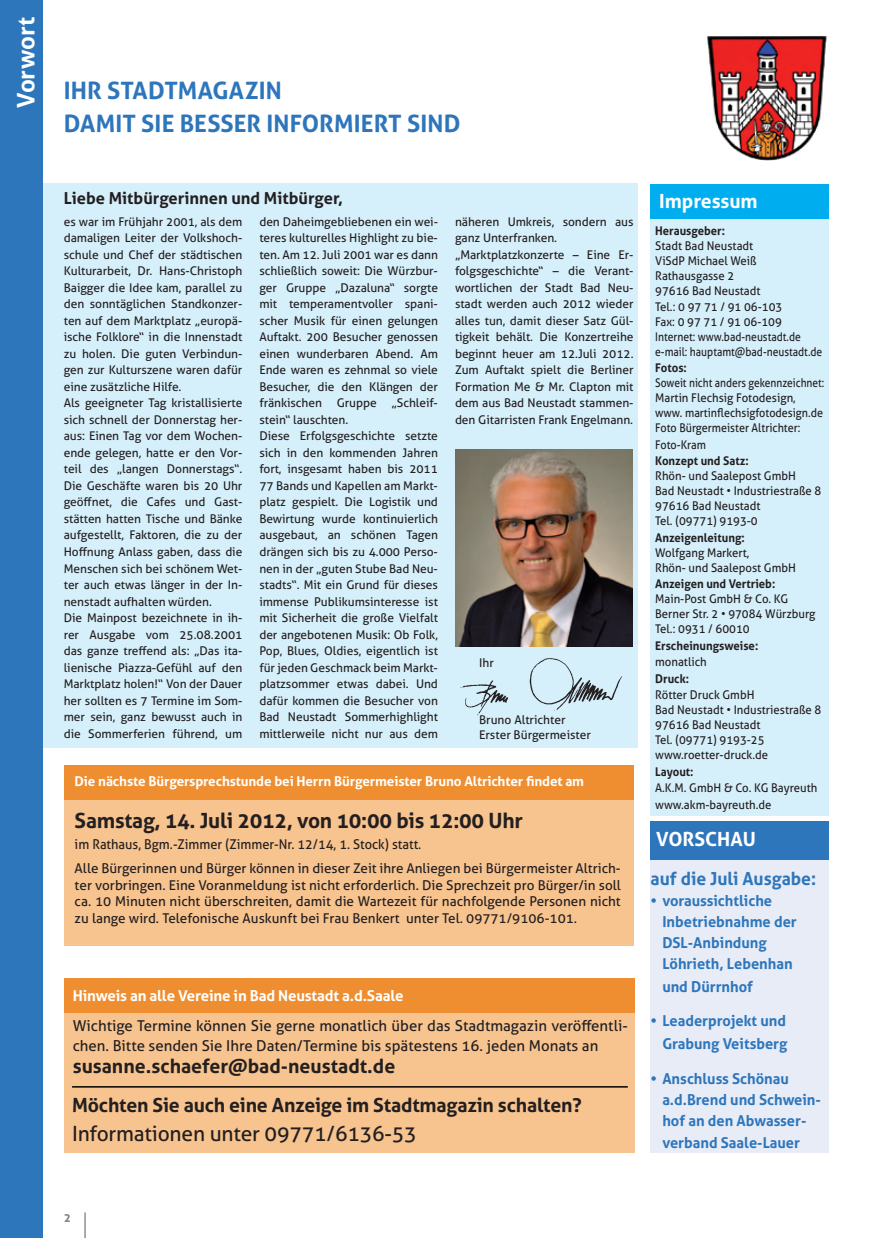
<style>
.page{position:relative;width:893px;height:1238px;background:#fff}
.page>*{position:absolute;margin:0;border:0;box-sizing:border-box;transform-origin:0 0}
.t1{font:700 24px/33px "Aller";letter-spacing:.005em;color:#2e76bc}
.t2{font:700 24px "Aller";color:#fff}
.t3{font:700 21px "Aller";letter-spacing:-.01em;color:#231f20}
.t4{font:21px "Aller";letter-spacing:-.01em;color:#231f20}
.t5{font:700 19.5px "Aller";letter-spacing:-.01em;color:#231f20}
.t6{font:700 19.5px "Aller";color:#fff}
.t7{font:700 18px "Aller";color:#2e76bc}
.t8{font:700 16.5px "Aller";color:#231f20}
.t9{font:700 15px/21px "Aller";color:#2e76bc}
.t10{font:15px/19.5px "Aller";color:#231f20}
.t11{font:700 15px "Aller";letter-spacing:-.01em;color:#fff}
.t12{font:13.5px/16.5px "Aller";color:#231f20;text-align:justify}
.t13{font:13.5px/24px "Aller";color:#231f20;scale:.95 1}
.t14{font:700 13.5px "Aller";letter-spacing:-.01em;color:#fff}
.t15{font:12px/16.5px "Aller";letter-spacing:-.005em;color:#231f20}
.t16{font:12px/15px "Aller";letter-spacing:-.005em;color:#231f20;scale:.95 1}
.t17{font:12px/15px "Aller";letter-spacing:-.005em;color:#231f20;scale:.85 1}
.t18{font:700 12px "Aller";color:#231f20;scale:.95 1}
.t19{font:12px "Aller";letter-spacing:-.005em;color:#231f20;scale:.9 1}
.t20{font:700 12px "Aller";color:#808285}
</style>
<div class="page">
<div style="left:0;top:183px;width:638px;height:564px;background:#d6f0fb"></div>
<img style="left:707px;top:36px;width:120px;height:125px">
<svg style="left:85px;top:1212px;width:1px;height:25px"></svg>
<div style="left:0;top:0;width:43px;height:1237px;background:#2e76bc"></div>
<img style="left:455px;top:449px;width:177px;height:197px">
<img style="left:460px;top:658px;width:162px;height:58px">
<div style="left:64px;top:978px;width:571px;height:174px;background:#f7c38f"></div>
<hr style="left:72px;top:1086px;width:556px;height:1px;background:#000">
<div style="left:64px;top:978px;width:571px;height:34px;background:#ee8e30"></div>
<div style="left:64px;top:765px;width:570px;height:180px;background:#f7c38f"></div>
<div style="left:64px;top:765px;width:570px;height:34px;background:#ee8e30"></div>
<div style="left:651px;top:212px;width:178px;height:603px;background:#d6f0fb"></div>
<div style="left:651px;top:184px;width:178px;height:35px;background:#00aeef"></div>
<div style="left:651px;top:821px;width:178px;height:331px;background:#e8ecf6"></div>
<div style="left:651px;top:821px;width:178px;height:38px;background:#2e76bc"></div>
<h1 class="t2" style="left:11px;top:108px;width:92px;rotate:-90deg">Vorwort</h1>
<h1 class="t1" style="left:64px;top:74px;width:398px">Ihr Stadtmagazin<br>Damit Sie besser informiert si nd</h1>
<h3 class="t8" style="left:64px;top:187px;width:281px">Liebe Mitbürgerinnen und Mitbürger,</h3>
<p class="t15" style="left:259px;top:213px;width:180px">den Daheimgebliebenen ein wei&shy;teres kulturelles Highlight zu bie&shy;ten. Am 12. Juli 2001 war es dann schließlich soweit: Die Würzbur&shy;ger Gruppe „Dazaluna“ sorgte mit temperamentvoller spani&shy;scher Musik für einen gelungen<br>Auftakt. 200 Besucher genossen einen wunderbaren Abend. Am<br>Ende waren es zehnmal so viele<br>Besucher, die den Klängen der fränkischen Gruppe „Schleif&shy;stein“ lauschten.<br>Diese Erfolgsgeschichte setzte sich in den kommenden Jahren fort, insgesamt haben bis 2011<br>77 Bands und Kapellen am Markt&shy;platz gespielt. Die Logistik und<br>Bewirtung wurde kontinuierlich ausgebaut, an schönen Tagen drängen sich bis zu 4.000 Perso&shy;nen in der „guten Stube Bad Neu&shy;stadts“. Mit ein Grund für dieses immense Publikumsinteresse ist mit Sicherheit die große Vielfalt der angebotenen Musik: Ob Folk,<br>Pop, Blues, Oldies, eigentlich ist für jeden Geschmack beim Markt&shy;platzsommer etwas dabei. Und dafür kommen die Besucher von<br>Bad Neustadt Sommerhighlight mittlerweile nicht nur aus dem</p>
<h3 class="t6" style="left:659px;top:189px;width:100px">Impressum</h3>
<p class="t15" style="left:64px;top:213px;width:180px">es war im Frühjahr 2001, als dem damaligen Leiter der Volkshoch&shy;schule und Chef der städtischen<br>Kulturarbeit, Dr. Hans-Christoph<br>Baigger die Idee kam, parallel zu den sonntäglichen Standkonzer&shy;ten auf dem Marktplatz „europä&shy;ische Folklore“ in die Innenstadt zu holen. Die guten Verbindun&shy;gen zur Kulturszene waren dafür eine zusätzliche Hilfe.<br>Als geeigneter Tag kristallisierte sich schnell der Donnerstag her&shy;aus: Einen Tag vor dem Wochen&shy;ende gelegen, hatte er den Vor&shy;teil des „langen Donnerstags“.<br>Die Geschäfte waren bis 20 Uhr geöffnet, die Cafes und Gast&shy;stätten hatten Tische und Bänke aufgestellt, Faktoren, die zu der<br>Hoffnung Anlass gaben, dass die<br>Menschen sich bei schönem Wet&shy;ter auch etwas länger in der In&shy;nenstadt aufhalten würden.<br>Die Mainpost bezeichnete in ih&shy;rer Ausgabe vom 25.08.2001 das ganze treffend als: „Das ita&shy;lienische Piazza-Gefühl auf den<br>Marktplatz holen!“ Von der Dauer her sollten es 7 Termine im Som&shy;mer sein, ganz bewusst auch in die Sommerferien führend, um</p>
<p class="t15" style="left:455px;top:213px;width:180px">näheren Umkreis, sondern aus ganz Unterfranken. „Marktplatzkonzerte – Eine Er&shy;folgsgeschichte“ – die Verant&shy;wortlichen der Stadt Bad Neu&shy;stadt werden auch 2012 wieder alles tun, damit dieser Satz Gül&shy;tigkeit behält. Die Konzertreihe beginnt heuer am 12.Juli 2012.<br>Zum Auftakt spielt die Berliner<br>Formation Me &amp; Mr. Clapton mit dem aus Bad Neustadt stammen&shy;den Gitarristen Frank Engelmann.</p>
<p class="t18" style="left:655px;top:224px;width:75px">Herausgeber:</p>
<p class="t16" style="left:655px;top:239px;width:177px">Stadt Bad Neustadt<br>ViSdP Michael Weiß<br>Rathausgasse 2<br>97616 Bad Neustadt<br>Tel.: 0 97 71 / 91 06-103<br>Fax: 0 97 71 / 91 06-109<br>Internet: www.bad-neustadt.de e-mail: hauptamt@bad-neustadt.de</p>
<p class="t18" style="left:655px;top:360px;width:35px">Fotos:</p>
<p class="t17" style="left:655px;top:375px;width:201px">Soweit nicht anders gekennzeichnet:<br>Martin Flechsig Fotodesign, www. martinflechsigfotodesign.de Foto Bürgermeister Altrichter:</p>
<p class="t19" style="left:655px;top:437px;width:58px">Foto-Kram</p>
<p class="t18" style="left:655px;top:453px;width:100px">Konzept und Satz:</p>
<p class="t16" style="left:655px;top:468px;width:176px">Rhön- und Saalepost GmbH<br>Bad Neustadt • Industriestraße 8<br>97616 Bad Neustadt<br>Tel. (09771) 9193-0</p>
<p class="t18" style="left:655px;top:530px;width:96px">Anzeigenleitung:</p>
<p class="t16" style="left:655px;top:545px;width:150px">Wolfgang Markert,<br>Rhön- und Saalepost GmbH</p>
<p class="t18" style="left:655px;top:576px;width:128px">Anzeigen und Vertrieb:</p>
<p class="t16" style="left:655px;top:591px;width:170px">Main-Post GmbH &amp; Co. KG<br>Berner Str. 2 • 97084 Würzburg<br>Tel.: 0931 / 60010</p>
<p class="t18" style="left:655px;top:638px;width:110px">Erscheinungsweise:</p>
<p class="t16" style="left:655px;top:654px;width:56px">monatlich</p>
<p class="t18" style="left:655px;top:671px;width:37px">Druck:</p>
<p class="t16" style="left:655px;top:687px;width:176px">Rötter Druck GmbH<br>Bad Neustadt • Industriestraße 8<br>97616 Bad Neustadt<br>Tel. (09771) 9193-25 www.roetter-druck.de</p>
<p class="t18" style="left:655px;top:764px;width:42px">Layout:</p>
<p class="t16" style="left:655px;top:779px;width:172px;line-height:16.5px">A.K.M. GmbH &amp; Co. KG Bayreuth www.akm-bayreuth.de</p>
<p class="t15" style="left:479px;top:654px;width:16px">Ihr</p>
<p class="t15" style="left:479px;top:712px;width:113px;line-height:14.4px">Bruno Altrichter<br>Erster Bürgermeister</p>
<p class="t14" style="left:75px;top:773px;width:511px">Die nächste Bürgersprechstunde bei Herrn Bürgermeister Bruno Altrichter findet am</p>
<h2 class="t3" style="left:75px;top:808px;width:450px">Samstag, 14. Juli 2012, von 10:00 bis 12:00 Uhr</h2>
<p class="t13" style="left:75px;top:832px;width:576px">im Rathaus, Bgm.-Zimmer (Zimmer-Nr. 12/14, 1. Stock) statt.<br>Alle Bürgerinnen und Bürger können in dieser Zeit ihre Anliegen bei Bürgermeister Altrich-</p>
<p class="t12" style="left:75px;top:876px;width:548px">ter vorbringen. Eine Voranmeldung ist nicht erforderlich. Die Sprechzeit pro Bürger/in soll ca. 10 Minuten nicht überschreiten, damit die Wartezeit für nachfolgende Personen nicht zu lange wird. Telefonische Auskunft bei Frau Benkert unter Tel. 09771/9106-101.</p>
<h3 class="t6" style="left:656px;top:826px;width:101px">VORSCHAU</h3>
<h3 class="t7" style="left:651px;top:867px;width:167px">auf die Juli Ausgabe:</h3>
<p class="t9" style="left:651px;top:890px;width:123px">• voraussichtliche</p>
<p class="t9" style="left:662px;top:911px;width:136px">Inbetriebnahme der</p>
<p class="t9" style="left:651px;top:932px;width:118px">DSL-Anbindung</p>
<p class="t9" style="left:662px;top:953px;width:132px">Löhrieth, Lebenhan</p>
<p class="t9" style="left:662px;top:976px;width:92px">und Dürrnhof</p>
<p class="t9" style="left:651px;top:1009px;width:138px;line-height:22.5px">• Leaderprojekt und<br>G rabung Veitsberg</p>
<p class="t9" style="left:662px;top:1067px;width:160px;text-indent:-12px">• Anschluss Schönau a.d.Brend und Schwein&shy;hof an den Abwasser-</p>
<p class="t9" style="left:662px;top:1132px;width:139px">verband Saale-Lauer</p>
<p class="t11" style="left:73px;top:986px;width:332px">Hinweis an alle Vereine in Bad Neustadt a.d.Saale</p>
<p class="t10" style="left:73px;top:1015px;width:557px">Wichtige Termine können Sie gerne monatlich über das Stadtmagazin veröffentli&shy;chen. Bitte senden Sie Ihre Daten/Termine bis spätestens 16. jeden Monats an</p>
<h3 class="t5" style="left:73px;top:1054px;width:324px">susanne.schaefer@bad-neustadt.de</h3>
<h3 class="t5" style="left:72px;top:1093px;width:511px">Möchten Sie auch eine Anzeige im Stadtmagazin schalten?</h3>
<h2 class="t4" style="left:72px;top:1120px;width:346px">Informationen unter 09771/6136-53</h2>
<p class="t20" style="left:64px;top:1209px;width:9px">2</p>
</div>
